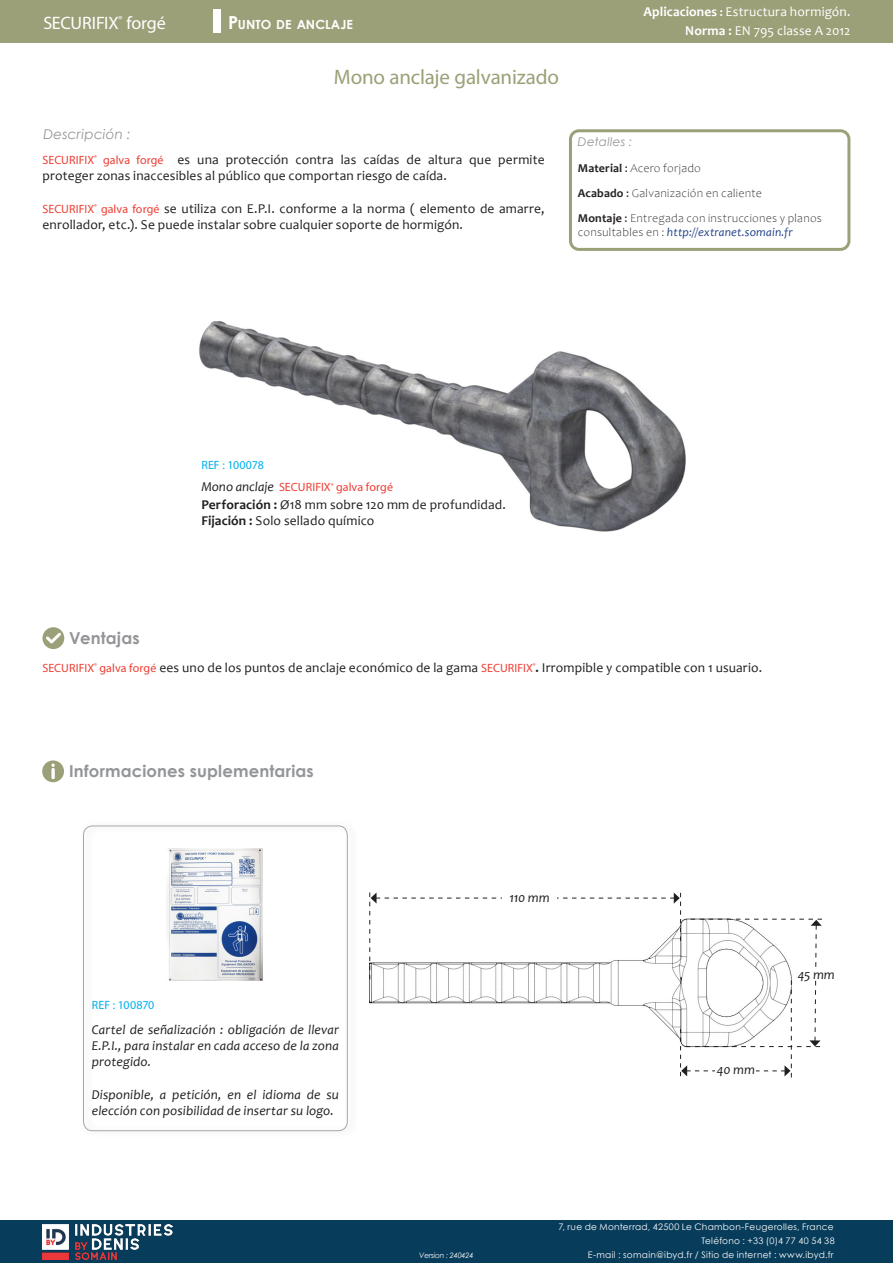
<style>
.page{position:relative;width:893px;height:1263px;background:#fff}
.page>*{position:absolute;margin:0;border:0;box-sizing:border-box;transform-origin:0 0}
.t1{font:21px "Myriad Pro";letter-spacing:-.01em;color:#9ca078}
.t2{font:18px "Myriad Pro";letter-spacing:-.01em;color:#fff}
.t3{font:700 16.5px "Century Gothic";letter-spacing:.01em;color:#939598}
.t4{font:13.5px/16.2px "Candara";letter-spacing:.01em;color:#231f20}
.t5{font:italic 13.5px/16.2px "Candara";letter-spacing:.01em;color:#231f20;text-align:justify}
.t6{font:13.5px/18.9px "Candara";letter-spacing:.01em;color:#fff;text-align:right}
.t7{font:italic 13.5px "Century Gothic";letter-spacing:.015em;color:#939598}
.t8{font:700 12.6px "Century Gothic";letter-spacing:.005em;color:#fff}
.t9{font:300 12px "Candara";letter-spacing:.02em;color:#231f20}
.t10{font:italic 12px "Candara";letter-spacing:.015em;color:#21428a}
.t11{font:12px "Myriad Pro";letter-spacing:.01em;color:#ee3e34}
.t12{font:12px "Myriad Pro";color:#00aeef}
.t13{font:italic 12px "Century Gothic";letter-spacing:.02em;color:#939598}
.t14{font:9px/13.8px "Century Gothic";letter-spacing:.03em;color:#fff;text-align:right}
.t15{font:italic 7.5px "Century Gothic";letter-spacing:-.025em;color:#fff}
.s1{font-size:18px}
.s2{font-weight:700}
.s3{font-weight:700;font-size:12px}
.s4{font-family:"Myriad Pro";font-size:12px;color:#ee3e34}
.s5{font-weight:400}
.s6{font-weight:300;font-style:normal;color:#231f20}
.s7{font-family:"Candara";font-style:italic;font-size:13.5px;color:#231f20}
</style>
<div class="page">
<div style="left:0;top:0;width:893px;height:43px;background:#9ca078"></div>
<div style="left:213px;top:10px;width:7px;height:23px;background:#fff"></div>
<div style="left:0;top:1220px;width:893px;height:43px;background:#083c5b"></div>
<img style="left:43px;top:1225px;width:130px;height:35px">
<img style="left:199px;top:321px;width:487px;height:211px">
<div style="left:42px;top:627px;width:22px;height:22px;background:#9ca078;border-radius:50%"></div>
<svg style="left:46px;top:633px;width:15px;height:11px"></svg>
<div style="left:42px;top:760px;width:22px;height:22px;background:#9ca078;border-radius:50%"></div>
<svg style="left:51px;top:763px;width:4px;height:4px"></svg>
<svg style="left:51px;top:768px;width:4px;height:11px"></svg>
<div style="left:79px;top:818px;width:281px;height:322px;background:#231f20;opacity:.75"></div>
<div style="left:83px;top:825px;width:265px;height:306px;border:1px solid #231f20;border-radius:9px"></div>
<svg style="left:369px;top:892px;width:453px;height:185px"></svg>
<div style="left:502px;top:892px;width:55px;height:10px;background:#fff"></div>
<div style="left:716px;top:1064px;width:40px;height:10px;background:#fff"></div>
<div style="left:795px;top:969px;width:43px;height:10px;background:#fff"></div>
<div style="left:569px;top:129px;width:281px;height:122px;border:3px solid #9ca078;border-radius:9px"></div>
<h2 class="t2" style="left:43px;top:12px;width:124px">SECURIFIX<sup>®</sup> forgé</h2>
<p class="t8" style="left:228px;top:14px;width:126px"><span class="s1">P</span>UNTO DE ANCLAJE</p>
<p class="t6" style="left:644px;top:2px;width:208px"><span class="s2">Aplicaciones</span> <span class="s3">:</span> Estructura hormigón.<br><span class="s2">Norma :</span> EN 795 classe A 2012</p>
<p class="t7" style="left:43px;top:125px;width:89px">Descripción :</p>
<p class="t1" style="left:334px;top:64px;width:227px">Mono anclaje galvanizado</p>
<p class="t4" style="left:43px;top:151px;width:504px"><span class="s4">SECURIFIX</span><sup>®</sup> <span class="s4">galva forgé</span> es una protección contra las caídas de altura que permite proteger zonas inaccesibles al público que comportan riesgo de caída.</p>
<p class="t4" style="left:43px;top:200px;width:504px"><span class="s4">SECURIFIX</span><sup>®</sup> <span class="s4">galva forgé</span> se utiliza con E.P.I. conforme a la norma ( elemento de amarre, enrollador, etc.). Se puede instalar sobre cualquier soporte de hormigón.</p>
<p class="t13" style="left:578px;top:134px;width:56px">Detalles :</p>
<p class="t9" style="left:578px;top:161px;width:125px"><span class="s2">Material</span> <span class="s5">:</span> Acero forjado</p>
<p class="t9" style="left:578px;top:186px;width:186px"><span class="s2">Acabado</span> <span class="s5">:</span> Galvanización en caliente</p>
<p class="t9" style="left:578px;top:212px;width:246px"><span class="s2">Montaje</span> <span class="s5">:</span> Entregada con instrucciones y planos</p>
<p class="t10" style="left:578px;top:225px;width:217px"><span class="s6">consultables en :</span> http://extranet.somain.fr</p>
<p class="t12" style="left:201px;top:458px;width:64px">REF : 100078</p>
<p class="t11" style="left:201px;top:480px;width:193px"><span class="s7">Mono anclaje</span> SECURIFIX<sup>®</sup> galva forgé</p>
<p class="t4" style="left:201px;top:496px;width:306px"><span class="s2">Perforación :</span> Ø18 mm sobre 120 mm de profundidad.</p>
<p class="t4" style="left:201px;top:512px;width:175px"><span class="s2">Fijación :</span> Solo sellado químico</p>
<p class="t3" style="left:69px;top:626px;width:72px">Ventajas</p>
<p class="t4" style="left:42px;top:659px;width:721px"><span class="s4">SECURIFIX</span><sup>®</sup> <span class="s4">galva forgé</span> ees uno de los puntos de anclaje económico de la gama <span class="s4">SECURIFIX</span><sup>®</sup><span class="s2">.</span> Irrompible y compatible con 1 usuario.</p>
<p class="t3" style="left:69px;top:759px;width:246px">Informaciones suplementarias</p>
<p class="t12" style="left:92px;top:998px;width:64px">REF : 100870</p>
<p class="t5" style="left:92px;top:1021px;width:249px">Cartel de señalización : obligación de llevar E.P.I., para instalar en cada acceso de la zona protegido.</p>
<p class="t5" style="left:92px;top:1086px;width:249px">Disponible, a petición, en el idioma de su elección con posibilidad de insertar su logo.</p>
<p class="t5" style="left:509px;top:890px;width:42px">110 mm</p>
<p class="t5" style="left:717px;top:1062px;width:39px">40 mm</p>
<p class="t5" style="left:798px;top:966px;width:38px">45 mm</p>
<p class="t14" style="left:558px;top:1220px;width:278px">7, rue de Monterrad, 42500 Le Chambon-Feugerolles, France<br>Teléfono : +33 (0)4 77 40 54 38</p>
<p class="t15" style="left:419px;top:1250px;width:56px">Version : 240424</p>
<p class="t14" style="left:588px;top:1248px;width:247px">E-mail : somain@ibyd.fr / Sitio de internet : www.ibyd.fr</p>
</div>
